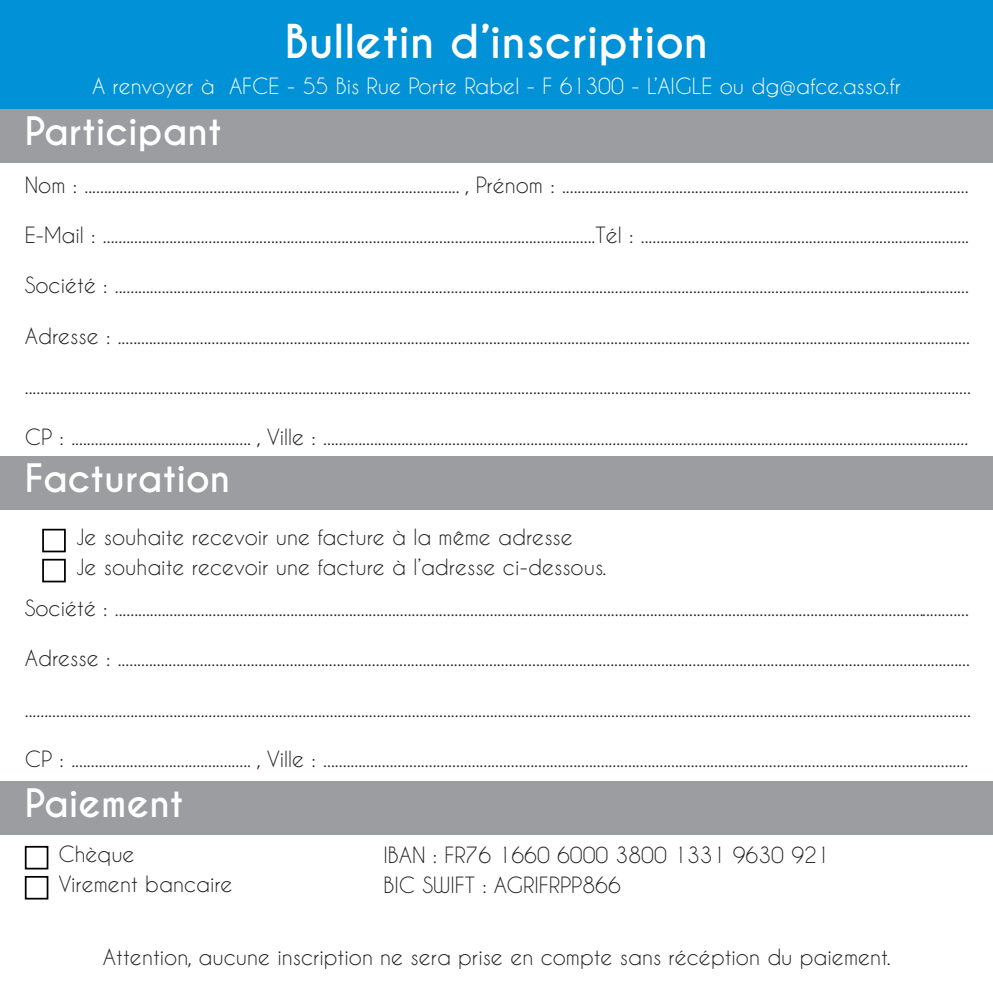
<style>
.page{position:relative;width:993px;height:993px;background:#fff}
.page>*{position:absolute;margin:0;border:0;box-sizing:border-box;transform-origin:0 0}
.t1{font:700 43.75px "Caviar Dreams";color:#fff}
.t2{font:700 36.75px "Caviar Dreams";color:#fff}
.t3{font:21px "Caviar Dreams";color:#231f20}
.t4{font:21px "Caviar Dreams";color:#fff}
</style>
<div class="page">
<div style="left:0;top:0;width:992px;height:109px;background:#0091d6"></div>
<div style="left:0;top:109px;width:992px;height:54px;background:#9b9da0"></div>
<div style="left:0;top:456px;width:992px;height:54px;background:#9b9da0"></div>
<div style="left:0;top:780px;width:992px;height:54px;background:#9b9da0"></div>
<div style="left:42px;top:528px;width:24px;height:24px;border:2px solid #000"></div>
<div style="left:42px;top:558px;width:24px;height:24px;border:2px solid #000"></div>
<div style="left:25px;top:845px;width:23px;height:24px;border:2px solid #000"></div>
<div style="left:25px;top:875px;width:23px;height:24px;border:2px solid #000"></div>
<p class="t1" style="left:285px;top:15px;width:425px">Bulletin d’inscription</p>
<p class="t4" style="left:92px;top:73px;width:810px">A renvoyer à AFCE - 55 Bis Rue Porte Rabel - F 61300 - L’AIGLE ou dg@afce.asso.fr</p>
<p class="t2" style="left:25px;top:109px;width:198px">Participant</p>
<p class="t3" style="left:25px;top:172px;width:944px">Nom : ................................................................................................ , Prénom : ........................................................................................................</p>
<p class="t3" style="left:25px;top:222px;width:945px">E-Mail : ..............................................................................................................................Tél : ....................................................................................</p>
<p class="t3" style="left:25px;top:273px;width:945px">Société : ...........................................................................................................................................................................................................................</p>
<p class="t3" style="left:25px;top:323px;width:946px">Adresse : ..........................................................................................................................................................................................................................</p>
<p class="t3" style="left:25px;top:373px;width:947px">..................................................................................................................................................................................................................................................</p>
<p class="t3" style="left:25px;top:424px;width:944px">CP : .............................................. , Ville : .....................................................................................................................................................................</p>
<p class="t2" style="left:25px;top:456px;width:207px">Facturation</p>
<p class="t3" style="left:76px;top:524px;width:498px">Je souhaite recevoir une facture à la même adresse</p>
<p class="t3" style="left:76px;top:554px;width:532px">Je souhaite recevoir une facture à l’adresse ci-dessous.</p>
<p class="t3" style="left:25px;top:595px;width:945px">Société : ...........................................................................................................................................................................................................................</p>
<p class="t3" style="left:25px;top:645px;width:946px">Adresse : ..........................................................................................................................................................................................................................</p>
<p class="t3" style="left:25px;top:696px;width:947px">..................................................................................................................................................................................................................................................</p>
<p class="t3" style="left:25px;top:746px;width:944px">CP : .............................................. , Ville : .....................................................................................................................................................................</p>
<p class="t2" style="left:25px;top:780px;width:160px">Paiement</p>
<p class="t3" style="left:58px;top:841px;width:78px">Chèque</p>
<p class="t3" style="left:58px;top:871px;width:176px">Virement bancaire</p>
<p class="t3" style="left:383px;top:842px;width:447px">IBAN : FR76 1660 6000 3800 1331 9630 921</p>
<p class="t3" style="left:383px;top:872px;width:239px">BIC SWIFT : AGRIFRPP866</p>
<p class="t3" style="left:103px;top:943px;width:789px">Attention, aucune inscription ne sera prise en compte sans récéption du paiement.</p>
</div>
